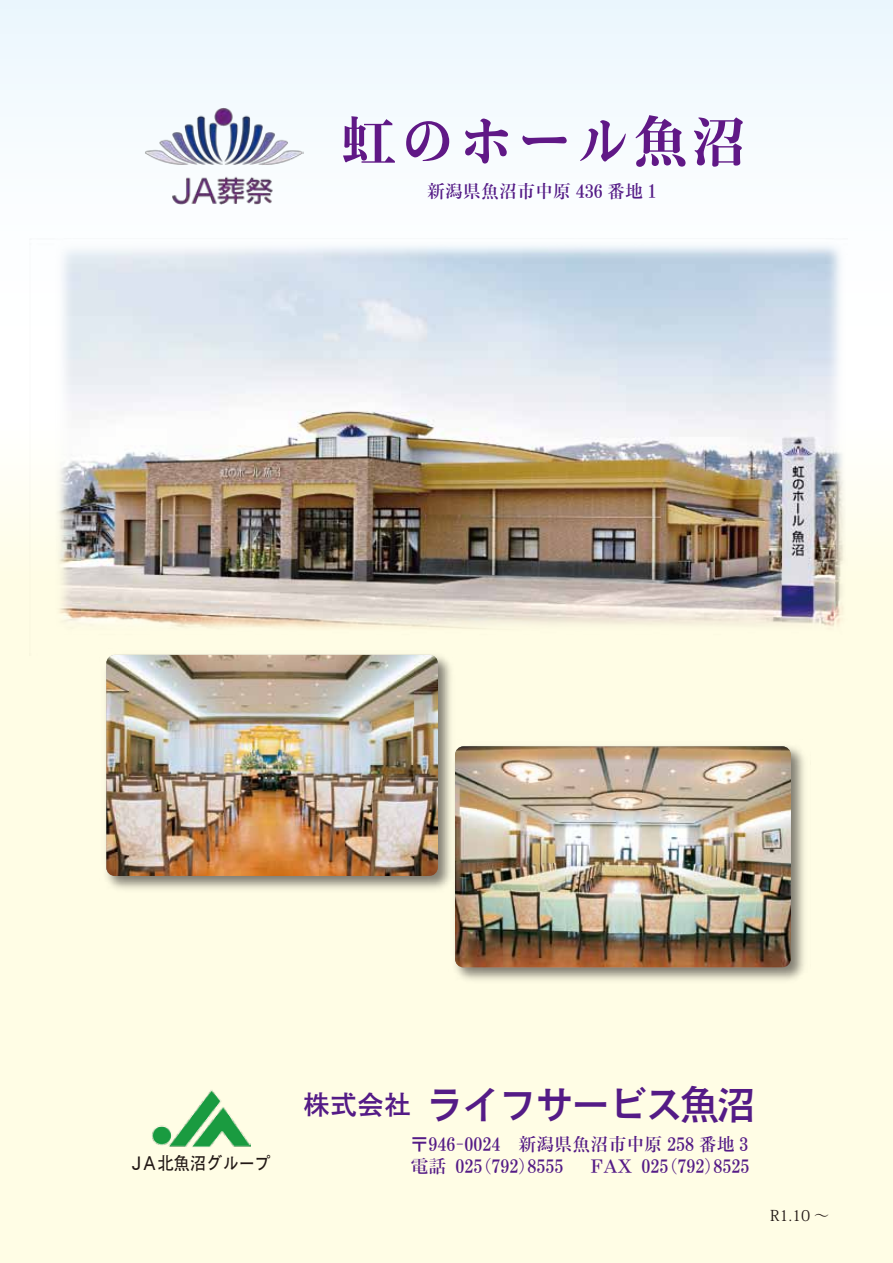
<style>
.page{position:relative;width:893px;height:1263px;background:#fff}
.page>*{position:absolute;margin:0;border:0;box-sizing:border-box;transform-origin:0 0}
.t1{font:57px "Motoya Mincho W5 90 msp RKSJ H";letter-spacing:.025em;color:#601886}
.t2{font:40.5px "Motoya Gothic W4 90 msp RKSJ H";letter-spacing:-.1em;color:#541b86}
.t3{font:18px "Motoya Mincho W4 90 msp RKSJ H";color:#541b86}
.t4{font:18px "Motoya Gothic W3 90 msp RKSJ H";color:#221815;scale:.9 1}
.t5{font:15px "Koz Min Pro";color:#221815}
.s1{font-size:27px}
</style>
<div class="page">
<div style="left:0;top:0;width:893px;height:412px;background:#f5fbfe"></div>
<div style="left:0;top:412px;width:893px;height:851px;background:#fffde5"></div>
<img style="left:30px;top:248px;width:817px;height:381px">
<img style="left:107px;top:654px;width:344px;height:235px">
<img style="left:106px;top:655px;width:332px;height:221px">
<img style="left:449px;top:740px;width:355px;height:240px">
<img style="left:455px;top:746px;width:336px;height:221px">
<img style="left:152px;top:1090px;width:98px;height:57px">
<img style="left:145px;top:108px;width:159px;height:96px">
<h1 class="t1" style="left:340px;top:113px;width:409px">虹のホール魚沼</h1>
<p class="t3" style="left:427px;top:182px;width:235px">新潟県魚沼市中原 436 番地１</p>
<h2 class="t2" style="left:303px;top:1084px;width:455px"><span class="s1">株式会社</span>ライフサービス魚沼</h2>
<p class="t3" style="left:411px;top:1135px;width:343px">〒946－0024　新潟県魚沼市中原 258 番地３</p>
<p class="t4" style="left:129px;top:1154px;width:160px">ＪＡ北魚沼グループ</p>
<p class="t3" style="left:411px;top:1157px;width:340px">電話 025（792）8555 　FAX 025（792）8525</p>
<p class="t5" style="left:770px;top:1205px;width:61px">R1.10 ～</p>
</div>
